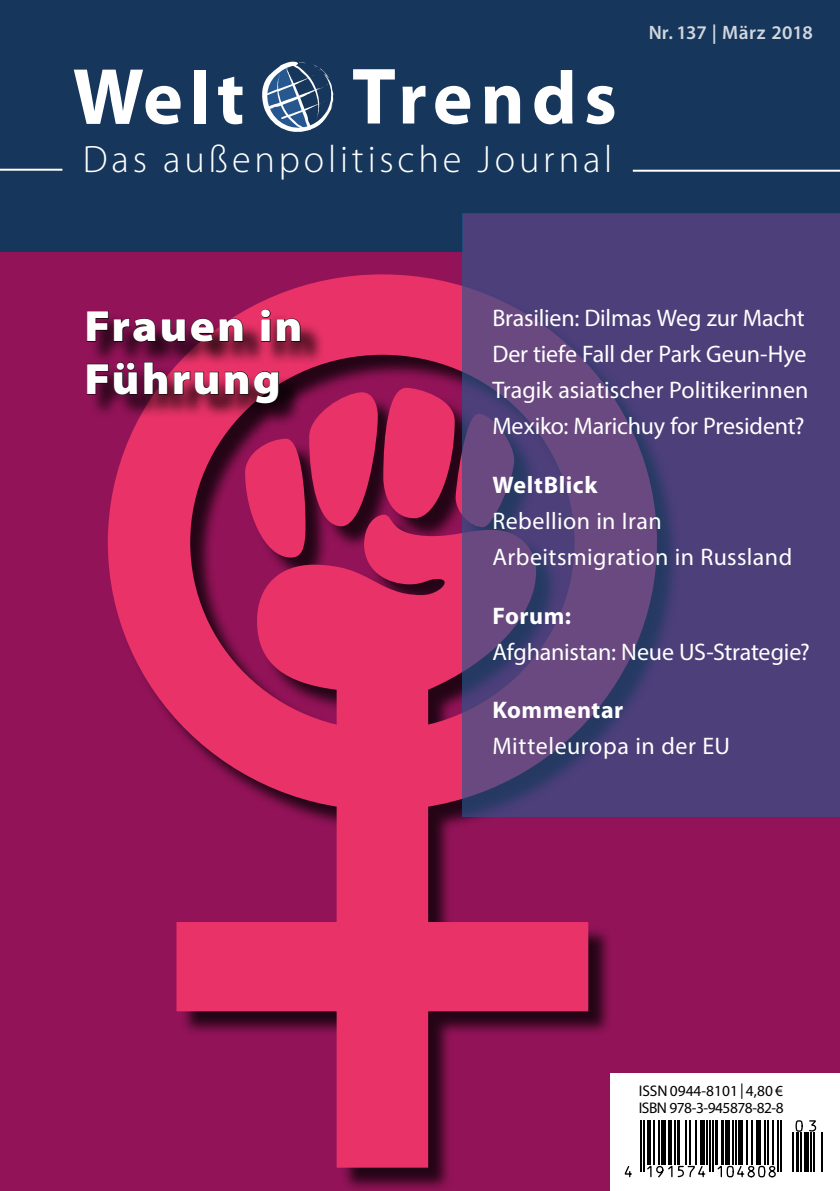
<style>
.page{position:relative;width:840px;height:1191px;background:#fff}
.page>*{position:absolute;margin:0;border:0;box-sizing:border-box;transform-origin:0 0}
.t1{font:900 semi-expanded 44px/52.8px "Myriad Pro";letter-spacing:.045em;color:#fff}
.t2{font:300 38.2px "Myriad Pro";letter-spacing:.1em;color:#fff}
.t3{font:24px/36px "Myriad Pro";letter-spacing:-.005em;color:#fff}
.t4{font:24px/36px "Myriad Pro";letter-spacing:.015em;color:#fff}
.t5{font:700 24px "Myriad Pro";letter-spacing:.02em;color:#fff}
.t6{font:24px "Myriad Pro";letter-spacing:.025em;color:#fff}
.t7{font:600 19.4px "Myriad Pro";letter-spacing:.025em;color:#fff}
.t8{font:15.4px "Myriad Pro";letter-spacing:-.03em;color:#000}
.t9{font:15.4px "Myriad Pro";color:#000}
</style>
<div class="page">
<div style="left:0;top:119px;width:839px;height:1072px;background:#921358"></div>
<div style="left:111px;top:277px;width:570px;height:914px;background:#000;opacity:.75"></div>
<svg style="left:257px;top:514px;width:205px;height:215px;background:#d12b60"></svg>
<svg style="left:383px;top:388px;width:79px;height:139px;background:#bd2658"></svg>
<div style="left:108px;top:274px;width:548px;height:537px;border:81px solid #e83268;border-radius:50%"></div>
<div style="left:337px;top:765px;width:90px;height:402px;background:#e83268"></div>
<div style="left:176px;top:921px;width:412px;height:91px;background:#e83268"></div>
<div style="left:0;top:0;width:839px;height:213px;background:#16365b"></div>
<div style="left:0;top:0;width:462px;height:251px;background:#16365b"></div>
<hr style="left:0;top:169px;width:62px;height:2px;background:#fff">
<hr style="left:632px;top:170px;width:207px;height:2px;background:#fff">
<svg style="left:262px;top:61px;width:71px;height:71px"></svg>
<svg style="left:353px;top:69px;width:41px;height:54px"></svg>
<svg style="left:402px;top:86px;width:23px;height:37px"></svg>
<svg style="left:435px;top:86px;width:35px;height:38px"></svg>
<svg style="left:484px;top:86px;width:36px;height:37px"></svg>
<svg style="left:534px;top:70px;width:38px;height:54px"></svg>
<svg style="left:586px;top:86px;width:28px;height:38px"></svg>
<div style="left:194px;top:70px;width:11px;height:53px;background:#fff"></div>
<svg style="left:218px;top:77px;width:24px;height:47px"></svg>
<svg style="left:74px;top:70px;width:106px;height:54px"></svg>
<svg style="left:462px;top:213px;width:377px;height:603px;background:#51417a"></svg>
<div style="left:89px;top:312px;width:236px;height:116px;background:#000;opacity:.75"></div>
<svg style="left:86px;top:310px;width:157px;height:33px"></svg>
<svg style="left:260px;top:309px;width:41px;height:33px"></svg>
<svg style="left:86px;top:361px;width:291px;height:196px"></svg>
<div style="left:610px;top:1073px;width:229px;height:118px;background:#fff"></div>
<hr style="left:820px;top:1132px;width:2px;height:39px;background:#000">
<svg style="left:624px;top:1120px;width:192px;height:58px"></svg>
<h2 class="t2" style="left:83px;top:138px;width:530px">Das außenpolitische Journal</h2>
<p class="t7" style="left:647px;top:21px;width:166px">Nr. 137 | März 2018</p>
<h1 class="t1" style="left:84px;top:298px;width:219px">Frauen in<br>Führung</h1>
<p class="t3" style="left:492px;top:300px;width:317px">Brasilien: Dilmas Weg zur Macht Der tiefe Fall der Park Geun-Hye Tragik asiatischer Politikerinnen Mexiko: Marichuy for President?</p>
<p class="t5" style="left:492px;top:469px;width:106px">WeltBlick</p>
<p class="t4" style="left:492px;top:502px;width:301px">Rebellion in Iran<br>Arbeitsmigration in Russland</p>
<p class="t5" style="left:492px;top:600px;width:80px">Forum:</p>
<p class="t3" style="left:492px;top:633px;width:319px">Afghanistan: Neue US-Strategie?</p>
<p class="t5" style="left:492px;top:694px;width:132px">Kommentar</p>
<p class="t6" style="left:492px;top:731px;width:239px">Mitteleuropa in der EU</p>
<p class="t9" style="left:638px;top:1081px;width:146px">ISSN 0944-8101 | 4,80 €</p>
<p class="t8" style="left:638px;top:1098px;width:146px">ISBN 978-3-945878-82-8</p>
</div>
